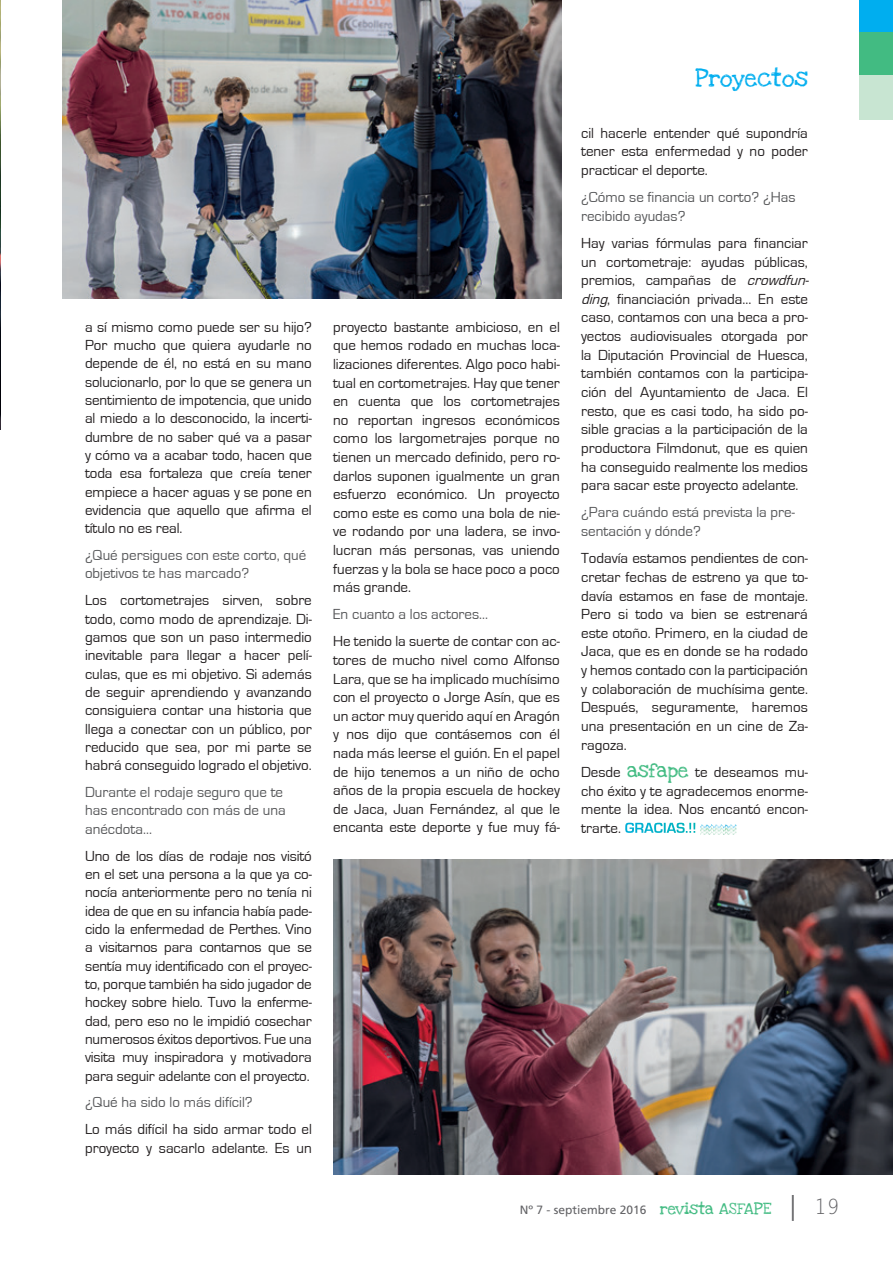
<style>
.page{position:relative;width:893px;height:1263px;background:#fff}
.page>*{position:absolute;margin:0;border:0;box-sizing:border-box;transform-origin:0 0}
.t1{font:18px "Love Ya Like A Sister";color:#00aeef}
.t2{font:15px/18.6px "Eurostile";color:#231f20;text-align:justify}
.t3{font:15px/18.3px "Eurostile";color:#57585a}
.t4{font:12px "Frutiger";color:#636366}
.s1{font-style:italic}
.s2{font-family:"Love Ya Like A Sister";color:#42bb82}
.s3{font-weight:700;color:#fff}
.s4{font-family:"Letter Gothic Std";font-size:24px}
.s5{font-family:"Letter Gothic Std";font-size:21px}
</style>
<div class="page">
<img style="left:0;top:0;width:1px;height:429px">
<img style="left:700px;top:824px;width:36px;height:11px">
<div style="left:859px;top:32px;width:34px;height:45px;background:#42bb82"></div>
<div style="left:859px;top:0;width:34px;height:32px;background:#00aeef"></div>
<div style="left:859px;top:75px;width:34px;height:45px;background:#c8e5d2"></div>
<img style="left:334px;top:859px;width:559px;height:316px">
<img style="left:63px;top:0;width:499px;height:298px">
<p class="t2" style="left:85px;top:318px;width:228px">a sí mismo como puede ser su hijo?<br>Por mucho que quiera ayudarle no depende de él, no está en su mano solucionarlo, por lo que se genera un sentimiento de impotencia, que unido al miedo a lo desconocido, la incerti&shy;dumbre de no saber qué va a pasar y cómo va a acabar todo, hacen que toda esa fortaleza que creía tener empiece a hacer aguas y se pone en evidencia que aquello que afirma el título no es real.</p>
<p class="t3" style="left:85px;top:546px;width:223px">¿Qué persigues con este corto, qué objetivos te has marcado?</p>
<p class="t2" style="left:85px;top:591px;width:228px">Los cortometrajes sirven, sobre todo, como modo de aprendizaje. Di&shy;gamos que son un paso intermedio inevitable para llegar a hacer pelí&shy;culas, que es mi objetivo. Si además de seguir aprendiendo y avanzando consiguiera contar una historia que llega a conectar con un público, por reducido que sea, por mi parte se habrá conseguido logrado el objetivo.</p>
<p class="t3" style="left:85px;top:783px;width:202px">Durante el rodaje seguro que te has encontrado con más de una anécdota…</p>
<p class="t2" style="left:85px;top:847px;width:228px">Uno de los días de rodaje nos visitó en el set una persona a la que ya co&shy;nocía anteriormente pero no tenía ni idea de que en su infancia había pade&shy;cido la enfermedad de Perthes. Vino a visitarnos para contarnos que se sentía muy identificado con el proyec&shy;to, porque también ha sido jugador de hockey sobre hielo. Tuvo la enferme&shy;dad, pero eso no le impidió cosechar numerosos éxitos deportivos. Fue una visita muy inspiradora y motivadora para seguir adelante con el proyecto.</p>
<p class="t3" style="left:85px;top:1094px;width:169px">¿Qué ha sido lo más difícil?</p>
<p class="t2" style="left:85px;top:1120px;width:228px">Lo más difícil ha sido armar todo el proyecto y sacarlo adelante. Es un</p>
<p class="t2" style="left:333px;top:318px;width:228px">proyecto bastante ambicioso, en el que hemos rodado en muchas loca&shy;lizaciones diferentes. Algo poco habi&shy;tual en cortometrajes. Hay que tener en cuenta que los cortometrajes no reportan ingresos económicos como los largometrajes porque no tienen un mercado definido, pero ro&shy;darlos suponen igualmente un gran esfuerzo económico. Un proyecto como este es como una bola de nie&shy;ve rodando por una ladera, se invo&shy;lucran más personas, vas uniendo fuerzas y la bola se hace poco a poco más grande.</p>
<p class="t3" style="left:333px;top:606px;width:157px">En cuanto a los actores…</p>
<p class="t2" style="left:333px;top:632px;width:228px">He tenido la suerte de contar con ac&shy;tores de mucho nivel como Alfonso Lara, que se ha implicado muchísimo con el proyecto o Jorge Asín, que es un actor muy querido aquí en Aragón y nos dijo que contásemos con él nada más leerse el guión. En el papel de hijo tenemos a un niño de ocho años de la propia escuela de hockey de Jaca, Juan Fernández, al que le encanta este deporte y fue muy fá-</p>
<p class="t1" style="left:695px;top:63px;width:114px">Proyectos</p>
<p class="t2" style="left:581px;top:124px;width:228px">cil hacerle entender qué supondría tener esta enfermedad y no poder practicar el deporte.</p>
<p class="t3" style="left:581px;top:188px;width:216px">¿Cómo se financia un corto? ¿Has recibido ayudas?</p>
<p class="t2" style="left:581px;top:234px;width:233px;text-align:left">Hay varias fórmulas para financiar un cortometraje: ayudas públicas, premios, campañas de <span class="s1">crowdfun&shy;ding</span>, financiación privada… En este caso, contamos con una beca a pro&shy;yectos audiovisuales otorgada por la Diputación Provincial de Huesca, también contamos con la participa&shy;ción del Ayuntamiento de Jaca. El resto, que es casi todo, ha sido po&shy;sible gracias a la participación de la productora Filmdonut, que es quien ha conseguido realmente los medios para sacar este proyecto adelante.</p>
<p class="t3" style="left:581px;top:503px;width:215px">¿Para cuándo está prevista la pre&shy;sentación y dónde?</p>
<p class="t2" style="left:581px;top:549px;width:228px">Todavía estamos pendientes de con&shy;cretar fechas de estreno ya que to&shy;davía estamos en fase de montaje.<br>Pero si todo va bien se estrenará este otoño. Primero, en la ciudad de Jaca, que es en donde se ha rodado y hemos contado con la participación y colaboración de muchísima gente.<br>Después, seguramente, haremos una presentación en un cine de Za&shy;ragoza.</p>
<p class="t2" style="left:581px;top:763px;width:228px">Desde <span class="s2">asfape</span> te deseamos mu&shy;cho éxito y te agradecemos enorme&shy;mente la idea. Nos encantó encon&shy;trarte. <span class="s3">GRACIAS.!!</span></p>
<p class="t4" style="left:520px;top:1202px;width:322px">Nº 7 - septiembre 2016 <span class="s2">revista ASFAPE</span> <span class="s4">│</span> <span class="s5">19</span></p>
</div>
